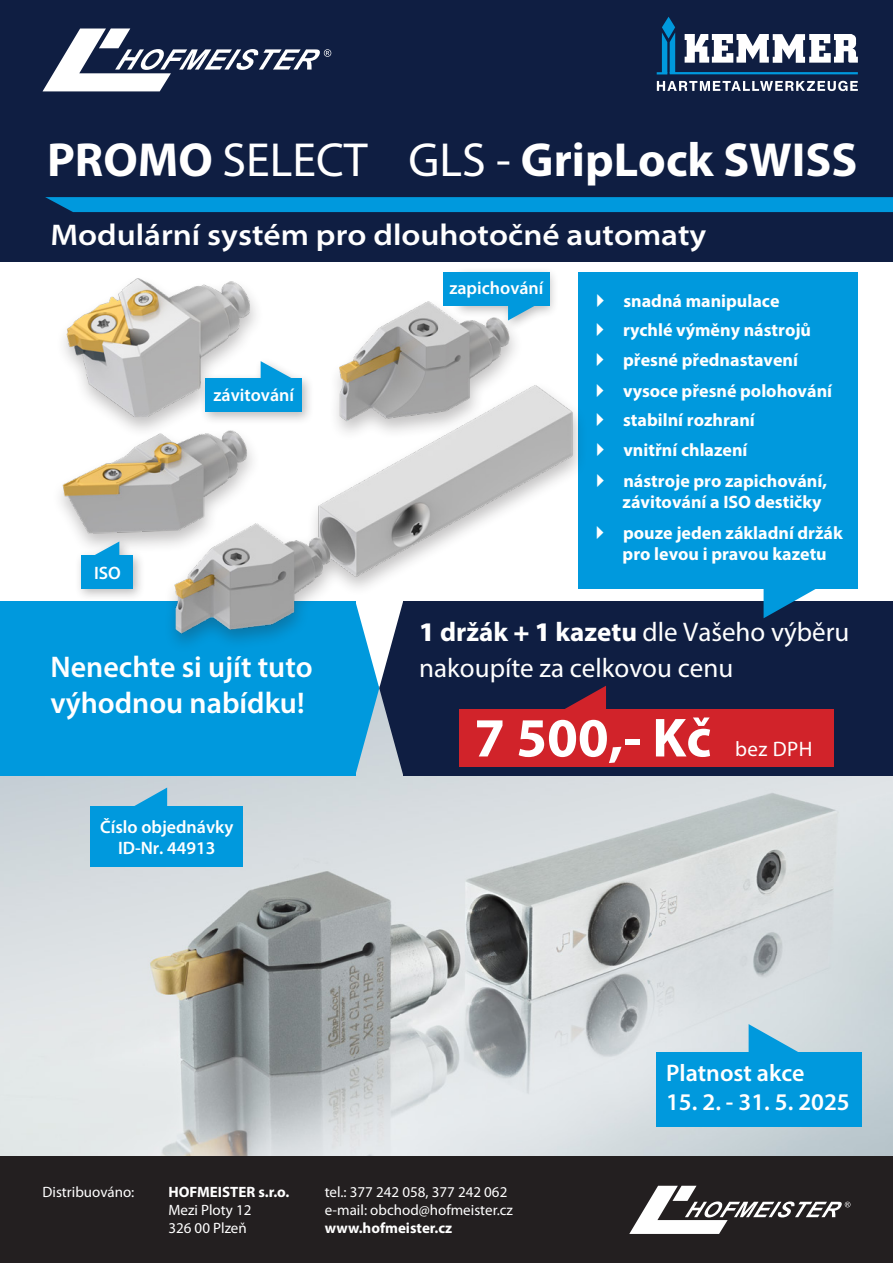
<style>
.page{position:relative;width:893px;height:1263px;background:#fff}
.page>*{position:absolute;margin:0;border:0;box-sizing:border-box;transform-origin:0 0}
.t1{font:700 55.5px "Myriad Pro";color:#fff}
.t2{font:700 48px "Myriad Pro";color:#fff}
.t3{font:600 semi-expanded 30px "Myriad Pro";color:#fff}
.t4{font:600 30px/36px "Myriad Pro";color:#fff}
.t5{font:27px/36.2px "Myriad Pro";color:#fff}
.t6{font:600 24px "Myriad Pro";color:#fff}
.t7{font:21px "Myriad Pro";letter-spacing:.02em;color:#fff}
.t8{font:700 18px/30px "Myriad Pro";color:#fff}
.t9{font:600 18px/21.6px "Myriad Pro";color:#fff;text-align:center}
.t10{font:15px/18px "Myriad Pro";color:#fff}
.t11{font:700 15px "Myriad Pro";color:#fff}
.s1{font-weight:400}
.s2{font-weight:900}
.s3{font-weight:700}
</style>
<div class="page">
<img style="left:0;top:775px;width:893px;height:382px">
<div style="left:0;top:0;width:893px;height:261px;background:#0f1e42"></div>
<hr style="left:670px;top:72px;width:188px;height:2px;background:#09d">
<svg style="left:657px;top:17px;width:18px;height:57px"></svg>
<svg style="left:657px;top:81px;width:201px;height:10px"></svg>
<svg style="left:685px;top:34px;width:173px;height:29px"></svg>
<svg style="left:45px;top:197px;width:848px;height:15px;background:#0096d9"></svg>
<div style="left:0;top:601px;width:355px;height:174px;background:#09d"></div>
<div style="left:403px;top:601px;width:490px;height:174px;background:#0f1e42"></div>
<svg style="left:355px;top:767px;width:48px;height:8px"></svg>
<div style="left:459px;top:709px;width:375px;height:58px;background:#d1232a"></div>
<svg style="left:113px;top:787px;width:54px;height:20px"></svg>
<div style="left:90px;top:807px;width:153px;height:60px;background:#09d"></div>
<svg style="left:764px;top:589px;width:52px;height:29px"></svg>
<div style="left:578px;top:272px;width:280px;height:317px;background:#09d"></div>
<svg style="left:749px;top:1024px;width:71px;height:28px;background:#8bc4de"></svg>
<div style="left:656px;top:1052px;width:205px;height:75px;background:#09d"></div>
<img style="left:172px;top:385px;width:434px;height:382px">
<img style="left:317px;top:261px;width:215px;height:205px">
<img style="left:14px;top:261px;width:266px;height:201px">
<img style="left:36px;top:385px;width:233px;height:210px">
<div style="left:452px;top:266px;width:107px;height:66px;background:#231f20;opacity:.3"></div>
<svg style="left:508px;top:305px;width:37px;height:15px"></svg>
<div style="left:443px;top:272px;width:107px;height:33px;background:#09d"></div>
<div style="left:199px;top:356px;width:115px;height:68px;background:#231f20;opacity:.3"></div>
<svg style="left:261px;top:361px;width:37px;height:17px"></svg>
<div style="left:206px;top:378px;width:96px;height:34px;background:#09d"></div>
<div style="left:75px;top:536px;width:70px;height:66px;background:#231f20;opacity:.3"></div>
<svg style="left:82px;top:541px;width:37px;height:14px"></svg>
<div style="left:81px;top:555px;width:52px;height:34px;background:#09d"></div>
<div style="left:0;top:1157px;width:893px;height:106px;background:#231f20"></div>
<svg style="left:629px;top:1186px;width:221px;height:48px"></svg>
<svg style="left:43px;top:28px;width:288px;height:63px"></svg>
<svg style="left:597px;top:385px;width:7px;height:11px"></svg>
<svg style="left:597px;top:413px;width:7px;height:13px"></svg>
<svg style="left:597px;top:443px;width:7px;height:13px"></svg>
<svg style="left:597px;top:473px;width:7px;height:14px"></svg>
<svg style="left:597px;top:526px;width:7px;height:13px"></svg>
<p class="t2" style="left:47px;top:129px;width:812px">PROMO <span class="s1">SELECT GLS -</span> GripLock SWISS</p>
<p class="t3" style="left:50px;top:216px;width:657px">Modulární systém pro dlouhotočné automaty</p>
<p class="t9" style="left:94px;top:561px;width:28px">ISO</p>
<p class="t9" style="left:213px;top:383px;width:82px">závitování</p>
<p class="t4" style="left:50px;top:649px;width:264px">Nenechte si ujít tuto výhodnou nabídku!</p>
<p class="t9" style="left:100px;top:815px;width:135px">Číslo objednávky<br>ID-Nr. 44913</p>
<p class="t9" style="left:449px;top:277px;width:96px">zapichování</p>
<p class="t8" style="left:623px;top:286px;width:189px;line-height:29.2px">snadná manipulace rychlé výměny nástrojů přesné přednastavení</p>
<p class="t8" style="left:623px;top:375px;width:210px">vysoce přesné polohování stabilní rozhraní<br>vnitřní chlazení<br>nástroje pro zapichování,</p>
<p class="t8" style="left:623px;top:486px;width:222px;line-height:30.9px">závitování a ISO destičky pouze jeden základní držák</p>
<p class="t8" style="left:623px;top:538px;width:206px">pro levou i pravou kazetu</p>
<p class="t5" style="left:419px;top:613px;width:432px"><span class="s2">1</span> <span class="s3">držák</span> <span class="s2">+ 1</span> <span class="s3">kazetu</span> dle Vašeho výběru nakoupíte za celkovou cenu</p>
<p class="t1" style="left:474px;top:701px;width:239px">7 500,- Kč</p>
<p class="t7" style="left:735px;top:736px;width:79px">bez DPH</p>
<p class="t10" style="left:43px;top:1183px;width:93px">Distribuováno:</p>
<p class="t11" style="left:168px;top:1182px;width:122px">HOFMEISTER s.r.o.</p>
<p class="t10" style="left:168px;top:1201px;width:85px">Mezi Ploty 12</p>
<p class="t10" style="left:168px;top:1219px;width:80px">326 00 Plzeň</p>
<p class="t10" style="left:325px;top:1183px;width:184px">tel.: 377 242 058, 377 242 062</p>
<p class="t10" style="left:325px;top:1201px;width:190px">e-mail: obchod@hofmeister.cz <span class="s3">www.hofmeister.cz</span></p>
<p class="t6" style="left:666px;top:1058px;width:140px">Platnost akce</p>
<p class="t6" style="left:666px;top:1086px;width:185px">15. 2. - 31. 5. 2025</p>
</div>
